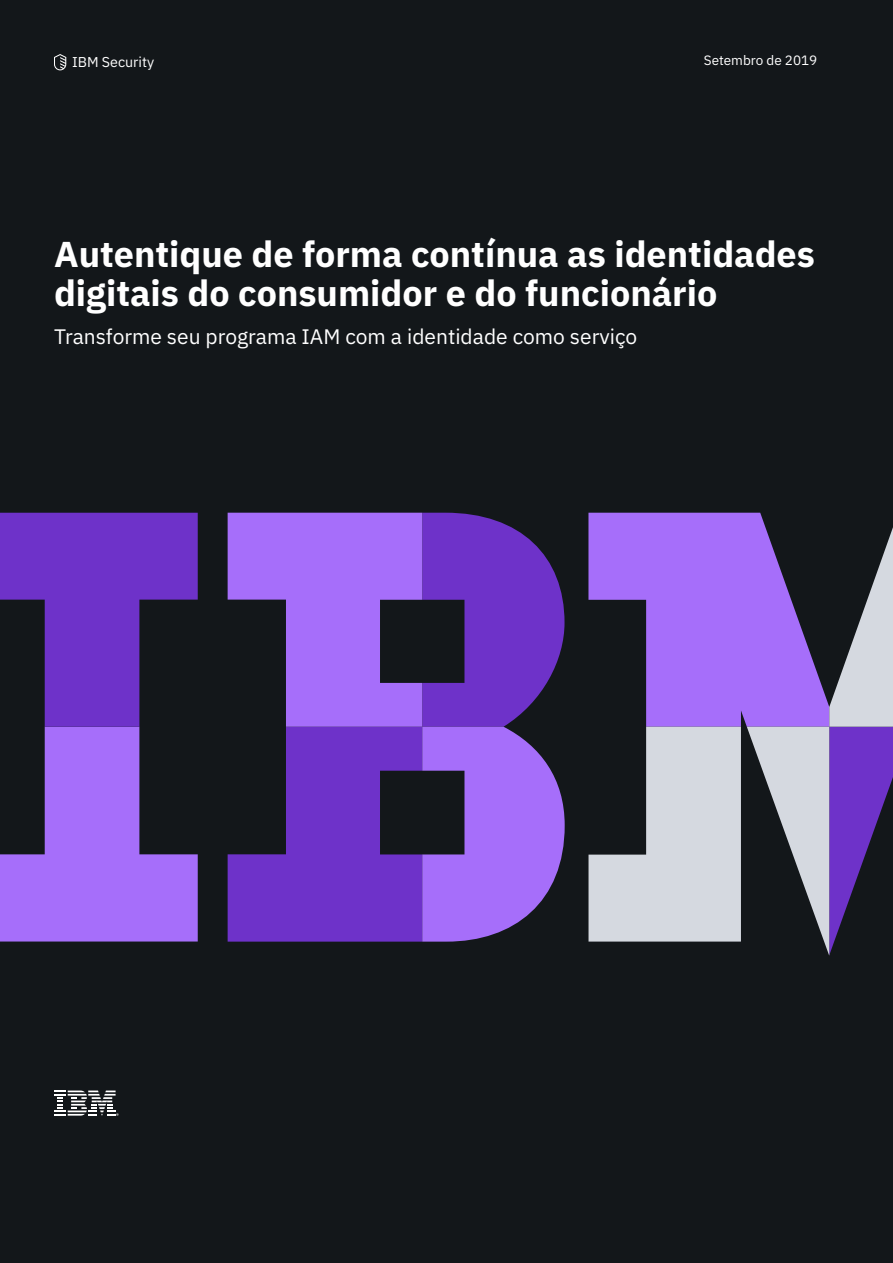
<style>
.page{position:relative;width:893px;height:1263px;background:#13171a}
.page>*{position:absolute;margin:0;border:0;box-sizing:border-box;transform-origin:0 0}
.t1{font:700 36px/39px "IBM Plex Sans";color:#fff}
.Subtitle{font:21px "IBM Plex Sans";color:#fff}
.t2{font:14.25px "IBM Plex Sans";color:#fff}
.t3{font:13.5px "IBM Plex Sans";color:#fff}
.t4{font:6.75px "Myriad Pro";color:#fff}
</style>
<div class="page">
<svg style="left:54px;top:54px;width:12px;height:16px"></svg>
<svg style="left:588px;top:513px;width:241px;height:214px;fill:#a66efa"></svg>
<svg style="left:0;top:513px;width:198px;height:428px"></svg>
<svg style="left:588px;top:727px;width:241px;height:228px;fill:#d5d9e0"></svg>
<svg style="left:829px;top:527px;width:64px;height:428px"></svg>
<svg style="left:228px;top:513px;width:337px;height:429px"></svg>
<svg style="left:54px;top:1090px;width:62px;height:25px"></svg>
<p class="t2" style="left:72px;top:51px;width:84px">IBM Security</p>
<p class="t3" style="left:704px;top:50px;width:115px">Setembro de 2019</p>
<p class="t1" style="left:54px;top:232px;width:762px">Autentique de forma contínua as identidades digitais do consumidor e do funcionário</p>
<p class="Subtitle" style="left:54px;top:320px;width:585px">Transforme seu programa IAM com a identidade como serviço</p>
<p class="t4" style="left:116px;top:1112px;width:4px">®</p>
</div>
